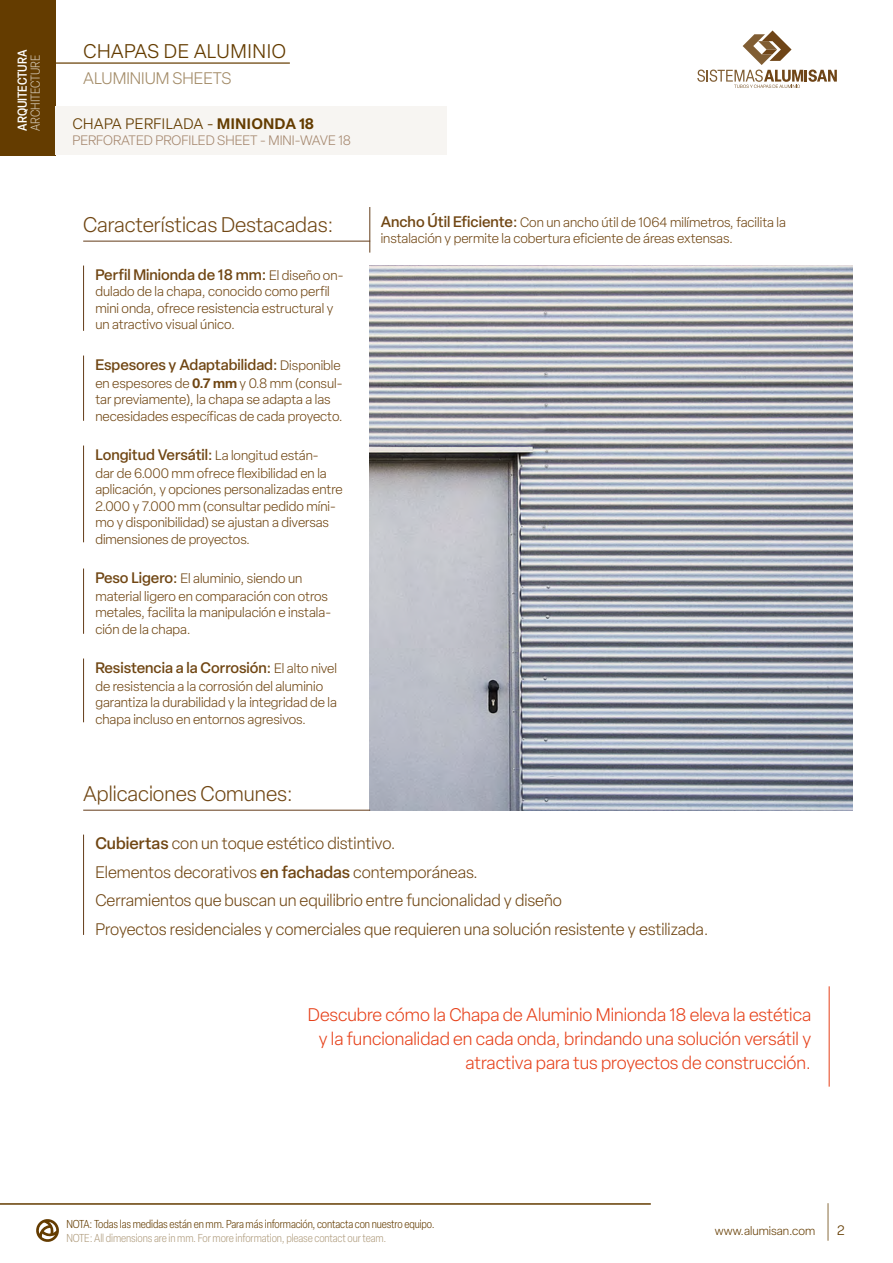
<style>
.page{position:relative;width:893px;height:1263px;background:#fff}
.page>*{position:absolute;margin:0;border:0;box-sizing:border-box;transform-origin:0 0}
.t1{font:300 20.85px "Elza";color:#704613}
.t2{font:300 19.5px "Elza Text";color:#643c00}
.t3{font:300 18px/24px "Elza";color:#e6411a;text-align:right}
.t4{font:300 16.5px/28.7px "Elza";color:#704613}
.t5{font:300 16.5px "Elza";color:#a28a66}
.t6{font:500 15px "Elza";color:#704613}
.t7{font:300 15px "Elza Text";color:#643c00}
.t8{font:300 13.5px/16.5px "Elza";color:#704613}
.t9{font:300 13.5px "Elza";color:#a5876e}
.t10{font:300 13.5px "Elza Text";color:#643c00}
.t11{font:500 condensed 12.75px "Elza";color:#fff}
.t12{font:300 condensed 12.75px "Elza";color:#d1c5b3}
.t13{font:300 12px "Elza";color:#643c00}
.t14{font:300 condensed 11.25px "Elza";letter-spacing:-.01em;color:#643c00}
.t15{font:300 condensed 11.25px "Elza";letter-spacing:-.01em;color:#b19e80}
.s1{font-weight:600}
.s2{font-weight:300;font-size:13.5px}
.s3{font-size:14.25px}
.s4{font-weight:500;font-size:15px}
.s5{font-weight:500;font-size:14.25px}
.s6{font-weight:500}
</style>
<div class="page">
<hr style="left:40px;top:62px;width:250px;height:2px;background:#826130">
<hr style="left:0;top:1203px;width:651px;height:2px;background:#643c00">
<hr style="left:827px;top:1203px;width:2px;height:38px;background:#b19e80">
<div style="left:0;top:0;width:55px;height:155px;background:#643c00"></div>
<svg style="left:36px;top:1219px;width:23px;height:23px"></svg>
<svg style="left:697px;top:31px;width:140px;height:57px"></svg>
<img style="left:370px;top:266px;width:483px;height:544px">
<hr style="left:83px;top:241px;width:287px;height:1px;background:#643c19">
<hr style="left:83px;top:810px;width:287px;height:1px;background:#643c19">
<hr style="left:369px;top:207px;width:1px;height:46px;background:#643c19">
<hr style="left:83px;top:266px;width:1px;height:65px;background:#643c19">
<hr style="left:83px;top:834px;width:1px;height:101px;background:#643c19">
<hr style="left:829px;top:986px;width:1px;height:101px;background:#e6411a">
<hr style="left:83px;top:355px;width:1px;height:66px;background:#643c19">
<hr style="left:83px;top:445px;width:1px;height:97px;background:#643c19">
<hr style="left:83px;top:568px;width:1px;height:66px;background:#643c19">
<hr style="left:83px;top:658px;width:1px;height:64px;background:#643c19">
<div style="left:55px;top:107px;width:391px;height:48px;background:#f7f5f2"></div>
<p class="t11" style="left:14px;top:131px;width:82px;rotate:-90deg">ARQUITECTURA</p>
<p class="t12" style="left:27px;top:131px;width:77px;rotate:-90deg">ARCHITECTURE</p>
<h2 class="t2" style="left:83px;top:37px;width:205px">CHAPAS DE ALUMINIO</h2>
<p class="t5" style="left:83px;top:68px;width:150px">ALUMINIUM SHEETS</p>
<p class="t7" style="left:72px;top:113px;width:243px">CHAPA PERFILADA - <span class="s1">MINIONDA 18</span></p>
<p class="t9" style="left:72px;top:132px;width:280px">PERFORATED PROFILED SHEET - MINI-WAVE 18</p>
<h1 class="t1" style="left:83px;top:212px;width:252px">Características Destacadas:</h1>
<p class="t6" style="left:95px;top:264px;width:249px">Perfil Minionda de 18 mm: <span class="s2">El diseño on-</span></p>
<p class="t8" style="left:95px;top:283px;width:240px">dulado de la chapa, conocido como perfil mini onda, ofrece resistencia estructural y un atractivo visual único.</p>
<p class="t6" style="left:95px;top:354px;width:247px">Espesores y Adaptabilidad<span class="s3">:</span> <span class="s2">Disponible</span></p>
<p class="t8" style="left:95px;top:375px;width:249px">en espesores de <span class="s1">0.7 mm</span> y 0.8 mm (consul&shy;tar previamente), la chapa se adapta a las necesidades específicas de cada proyecto.</p>
<p class="t6" style="left:95px;top:444px;width:225px">Longitud Versátil<span class="s3">:</span> <span class="s2">La longitud están-</span></p>
<p class="t8" style="left:95px;top:465px;width:249px">dar de 6.000 mm ofrece flexibilidad en la aplicación, y opciones personalizadas entre 2.000 y 7.000 mm (consultar pedido míni&shy;mo y disponibilidad) se ajustan a diversas dimensiones de proyectos.</p>
<p class="t8" style="left:95px;top:569px;width:234px;line-height:18px"><span class="s4">Peso Ligero</span><span class="s5">:</span> El aluminio, siendo un material ligero en comparación con otros</p>
<p class="t8" style="left:95px;top:604px;width:237px">metales, facilita la manipulación e instala&shy;ción de la chapa.</p>
<p class="t6" style="left:95px;top:657px;width:243px">Resistencia a la Corrosión<span class="s3">:</span> <span class="s2">El alto nivel</span></p>
<p class="t8" style="left:95px;top:678px;width:243px">de resistencia a la corrosión del aluminio garantiza la durabilidad y la integridad de la chapa incluso en entornos agresivos.</p>
<h1 class="t1" style="left:83px;top:780px;width:211px">Aplicaciones Comunes:</h1>
<p class="t8" style="left:381px;top:214px;width:407px"><span class="s4">Ancho Útil Eficiente</span><span class="s5">:</span> Con un ancho útil de 1064 milímetros, facilita la instalación y permite la cobertura eficiente de áreas extensas.</p>
<p class="t4" style="left:95px;top:829px;width:615px"><span class="s6">Cubiertas</span> con un toque estético distintivo.<br>Elementos decorativos <span class="s6">en fachadas</span> contemporáneas.<br>Cerramientos que buscan un equilibrio entre funcionalidad y diseño<br>Proyectos residenciales y comerciales que requieren una solución resistente y estilizada.</p>
<h3 class="t3" style="left:308px;top:1003px;width:505px">Descubre cómo la Chapa de Aluminio Minionda 18 eleva la estética y la funcionalidad en cada onda, brindando una solución versátil y atractiva para tus proyectos de construcción.</h3>
<p class="t14" style="left:66px;top:1217px;width:370px">NOTA: Todas las medidas están en mm. Para más información, contacta con nuestro equipo.</p>
<p class="t15" style="left:66px;top:1231px;width:321px">NOTE: All dimensions are in mm. For more information, please contact our team.</p>
<p class="t13" style="left:715px;top:1223px;width:102px">www.alumisan.com</p>
<p class="t10" style="left:837px;top:1221px;width:9px">2</p>
</div>
